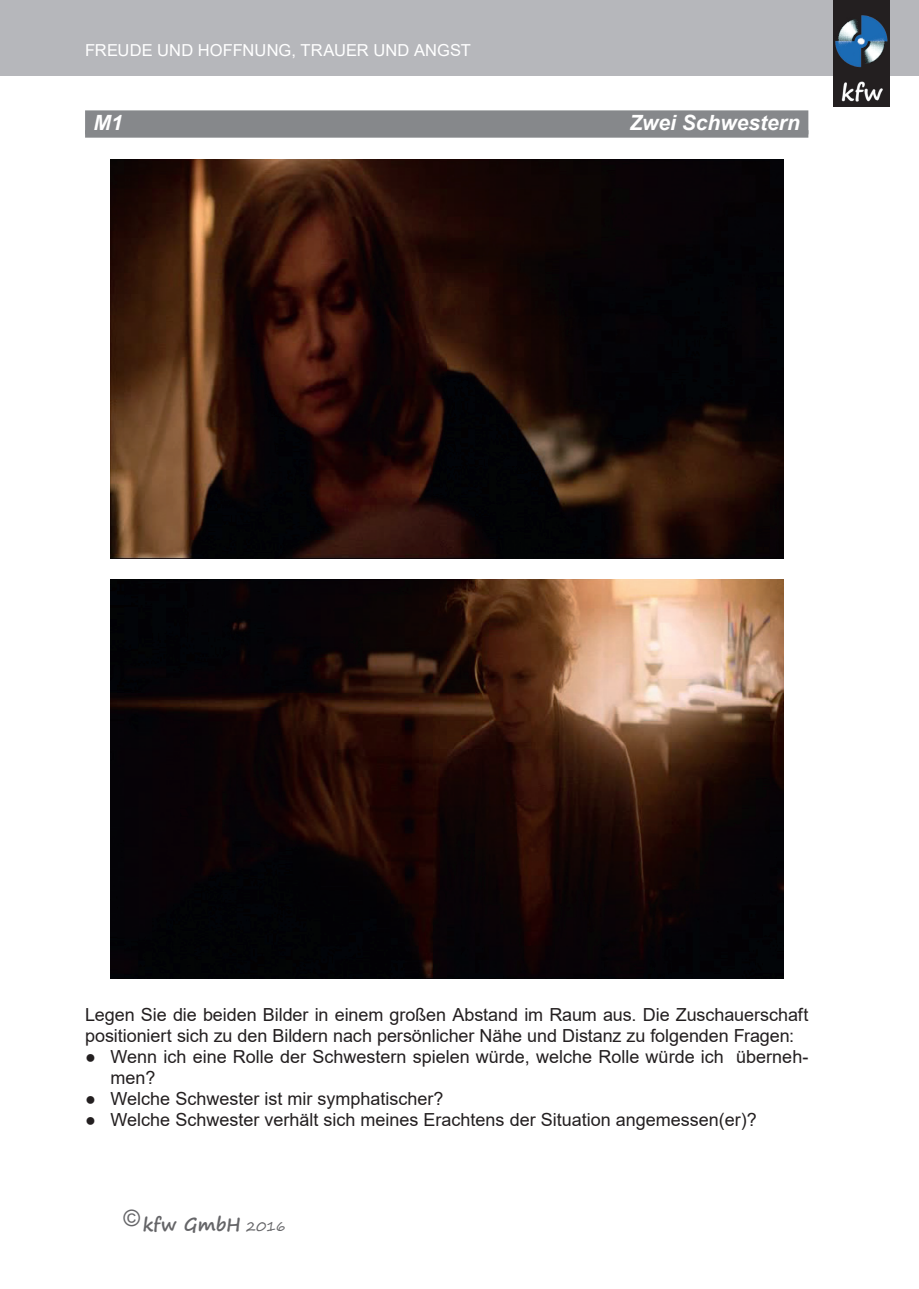
<style>
.page{position:relative;width:919px;height:1289px;background:#fff}
.page>*{position:absolute;margin:0;border:0;box-sizing:border-box;transform-origin:0 0}
.t1{font:italic 700 21px "Arial";color:#fff}
.t2{font:18px/21px "Arial";color:#231f20}
.t3{font:700 18px "Segoe Print";letter-spacing:.005em;color:#656568}
.t4{font:16.5px "Arial";letter-spacing:.005em;color:#fff}
.s1{font-weight:400;font-size:13.5px}
</style>
<div class="page">
<div style="left:0;top:0;width:918px;height:75px;background:#b6b7bb"></div>
<div style="left:833px;top:0;width:56px;height:106px;background:#231f20"></div>
<img style="left:835px;top:15px;width:53px;height:87px">
<div style="left:85px;top:110px;width:723px;height:24px;background:#86888b"></div>
<div style="left:85px;top:130px;width:723px;height:8px;background:#86888b"></div>
<img style="left:110px;top:159px;width:673px;height:399px">
<img style="left:110px;top:579px;width:673px;height:399px">
<p class="t4" style="left:85px;top:39px;width:386px">Freude und Hoffnung, Trauer und Angst</p>
<p class="t1" style="left:94px;top:109px;width:31px">M1</p>
<p class="t1" style="left:629px;top:109px;width:172px">Zwei Schwestern</p>
<p class="t2" style="left:85px;top:1003px;width:724px">Legen Sie die beiden Bilder in einem großen Abstand im Raum aus. Die Zuschauerschaft positioniert sich zu den Bildern nach persönlicher Nähe und Distanz zu folgenden Fragen:</p>
<p class="t2" style="left:111px;top:1045px;width:699px;text-indent:-26px">● Wenn ich eine Rolle der Schwestern spielen würde, welche Rolle würde ich überneh&shy;men?</p>
<p class="t2" style="left:85px;top:1087px;width:360px">● Welche Schwester ist mir symphatischer?</p>
<p class="t2" style="left:85px;top:1108px;width:673px">● Welche Schwester verhält sich meines Erachtens der Situation angemessen(er)?</p>
<p class="t3" style="left:123px;top:1207px;width:164px"><sup>©</sup>kfw GmbH <span class="s1">2016</span></p>
</div>
